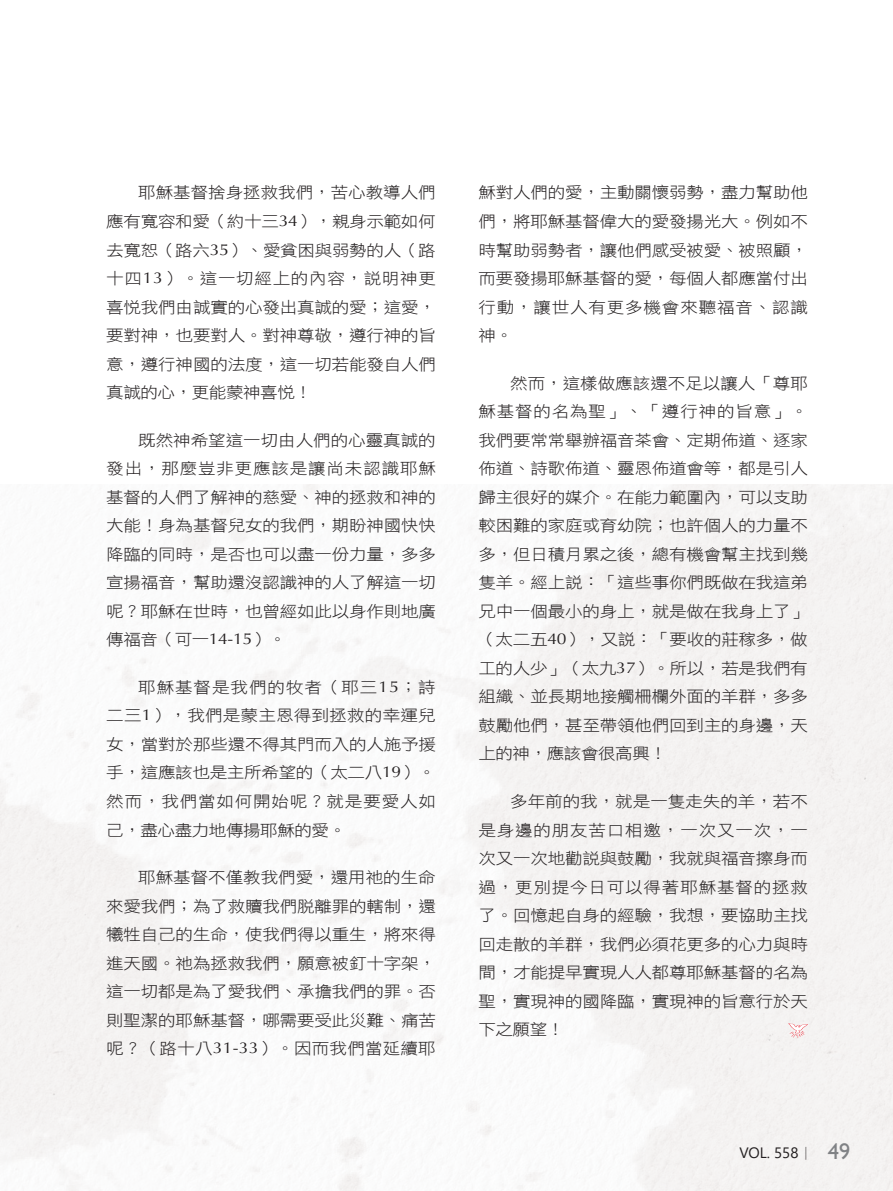
<style>
.page{position:relative;width:893px;height:1191px;background:#fff}
.page>*{position:absolute;margin:0;border:0;box-sizing:border-box;transform-origin:0 0}
.t1{font:22.5px "Gill Sans";color:#808285}
.t2{font:15.75px/28.5px "DF Hei W3 WIN BF";letter-spacing:-.01em;color:#231f20;text-align:justify;scale:1.11 1}
.t3{font:15px "Segoe UI";color:#231f20}
.s1{font-family:"Optima"}
.s2{font-family:"Adobe Ming Std";font-weight:300}
</style>
<div class="page">
<svg style="left:788px;top:1023px;width:20px;height:15px"></svg>
<p class="t2" style="left:106px;top:178px;width:298px;text-indent:32px">耶穌基督捨身拯救我們，苦心教導人們應有寬容和愛（約十三<span class="s1">34</span>），親身示範如何去寬恕（路六<span class="s1">35</span>）、愛貧困與弱勢的人（路十四<span class="s1">13</span>）。這一切經上的內容，說明神更喜悅我們由誠實的心發出真誠的愛；這愛，要對神，也要對人。對神尊敬，遵行神的旨意，遵行神國的法度，這一切若能發自人們真誠的心，更能蒙神喜悅！</p>
<p class="t2" style="left:106px;top:426px;width:298px;text-indent:32px">既然神希望這一切由人們的心靈真誠的發出，那麼豈非更應該是讓尚未認識耶穌基督的人們了解神的慈愛、神的拯救和神的大能！身為基督兒女的我們，期盼神國快快降臨的同時，是否也可以盡一份力量，多多宣揚福音，幫助還沒認識神的人了解這一切呢？耶穌在世時，也曾經如此以身作則地廣傳福音（可一<span class="s1">14-15</span>）。</p>
<p class="t2" style="left:106px;top:673px;width:298px;text-indent:32px">耶穌基督是我們的牧者（耶三<span class="s1">15</span>；詩二三<span class="s1">1</span>），我們是蒙主恩得到拯救的幸運兒女，當對於那些還不得其門而入的人施予援手，這應該也是主所希望的（太二八<span class="s1">19</span>）。然而，我們當如何開始呢？就是要愛人如己，盡心盡力地傳揚耶穌的愛。</p>
<p class="t2" style="left:106px;top:863px;width:298px;text-indent:32px">耶穌基督不僅教我們愛，還用祂的生命來愛我們；為了救贖我們脫離罪的轄制，還犧牲自己的生命，使我們得以重生，將來得進天國。祂為拯救我們，願意被釘十字架，這一切都是為了愛我們、承擔我們的罪。否則聖潔的耶穌基督，哪需要受此災難、痛苦呢？（路十八<span class="s1">31-33</span>）。因而我們當延續耶</p>
<p class="t2" style="left:478px;top:178px;width:298px">穌對人們的愛，主動關懷弱勢，盡力幫助他們，將耶穌基督偉大的愛發揚光大。例如不時幫助弱勢者，讓他們感受被愛、被照顧，而要發揚耶穌基督的愛，每個人都應當付出行動，讓世人有更多機會來聽福音、認識神。</p>
<p class="t2" style="left:478px;top:369px;width:298px;text-indent:32px">然而，這樣做應該還不足以讓人「尊耶穌基督的名為聖」、「遵行神的旨意」。我們要常常舉辦福音茶會、定期佈道、逐家佈道、詩歌佈道、靈恩佈道會等，都是引人歸主很好的媒介。在能力範圍內，可以支助較困難的家庭或育幼院；也許個人的力量不多，但日積月累之後，總有機會幫主找到幾隻羊。經上說：「這些事你們既做在我這弟兄中一個最小的身上，就是做在我身上了」（太二五<span class="s1">40</span>），又說：「要收的莊稼多，做工的人少」（太九<span class="s1">37</span>）。所以，若是我們有組織、並長期地接觸柵欄外面的羊群，多多鼓勵他們，甚至帶領他們回到主的身邊，天上的神，應該會很高興！</p>
<p class="t2" style="left:478px;top:787px;width:298px;text-indent:32px">多年前的我，就是一隻走失的羊，若不是身邊的朋友苦口相邀，一次又一次，一次又一次地勸說與鼓勵，我就與福音擦身而過，更別提今日可以得著耶穌基督的拯救了。回憶起自身的經驗，我想，要協助主找回走散的羊群，我們必須花更多的心力與時間，才能提早實現人人都尊耶穌基督的名為聖，實現神的國降臨，實現神的旨意行於天下之願望！</p>
<p class="t3" style="left:739px;top:1138px;width:75px">VOL. 558<span class="s2">｜</span></p>
<p class="t1" style="left:828px;top:1138px;width:24px">49</p>
</div>
